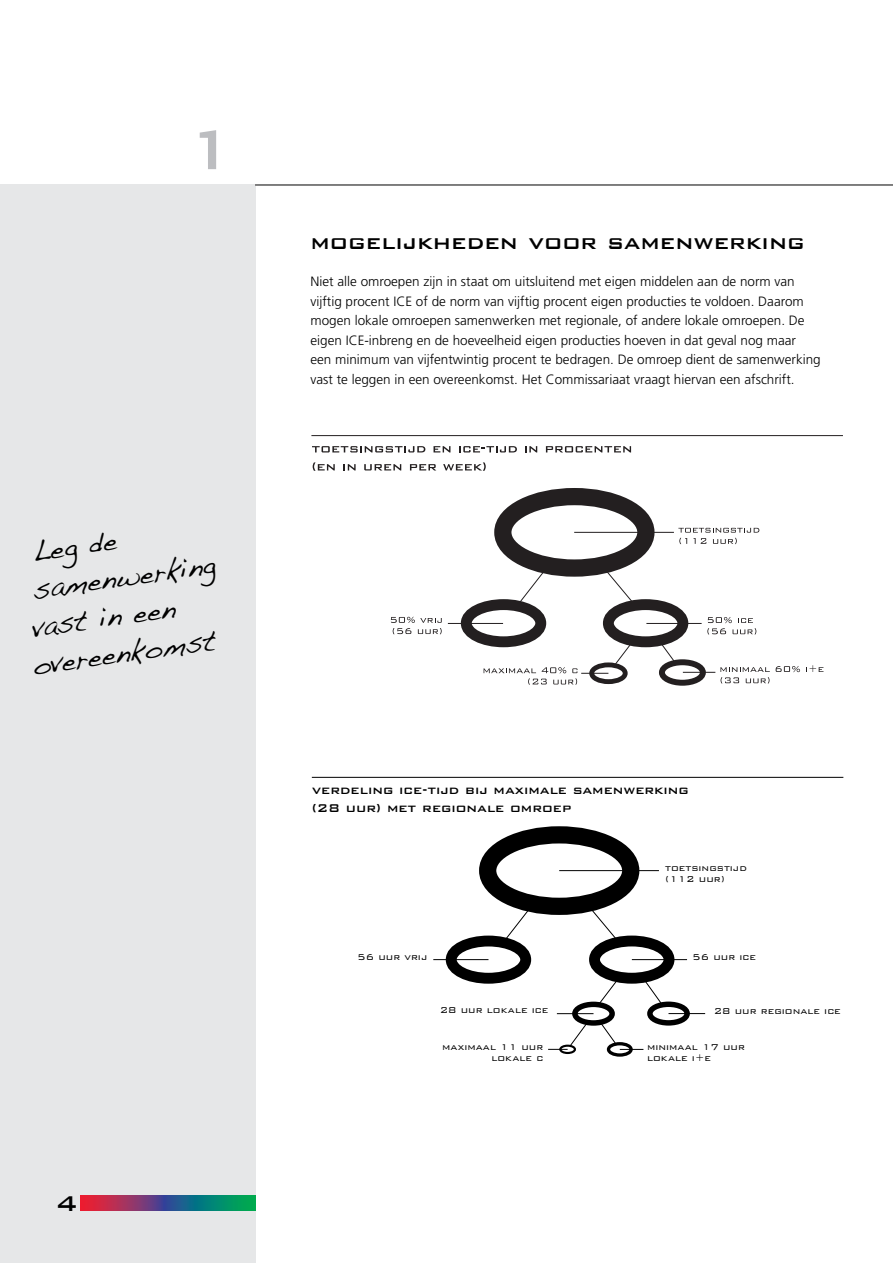
<style>
.page{position:relative;width:893px;height:1263px;background:#fff}
.page>*{position:absolute;margin:0;border:0;box-sizing:border-box;transform-origin:0 0}
.t1{font:500 75px "Bank Gothic";color:#bcbdc0}
.t2{font:28.5px "Handwriting Dakota";color:#000}
.t3{font:500 28.5px "Bank Gothic";color:#000}
.t4{font:500 25.5px "Bank Gothic";color:#000}
.t5{font:500 15px/18px "Bank Gothic BT";color:#000}
.t6{font:300 13.5px/19.5px "Frutiger";color:#000}
.t7{font:300 11.25px/11.2px "Bank Gothic BT";color:#000}
</style>
<div class="page">
<div style="left:0;top:185px;width:255px;height:1078px;background:#e6e7e8"></div>
<hr style="left:255px;top:185px;width:638px;height:1px;background:#000">
<svg style="left:80px;top:1196px;width:175px;height:15px"></svg>
<svg style="left:776px;top:666px;width:24px;height:6px"></svg>
<svg style="left:806px;top:665px;width:17px;height:7px"></svg>
<svg style="left:391px;top:617px;width:51px;height:17px"></svg>
<div style="left:659px;top:659px;width:47px;height:27px;border:6px solid #231f20;border-radius:50%"></div>
<svg style="left:466px;top:605px;width:75px;height:37px"></svg>
<div style="left:461px;top:599px;width:85px;height:48px;border:11px solid #231f20;border-radius:50%"></div>
<svg style="left:503px;top:497px;width:143px;height:71px"></svg>
<div style="left:494px;top:488px;width:160px;height:89px;border:17px solid #231f20;border-radius:50%"></div>
<hr style="left:448px;top:623px;width:55px;height:1px;background:#231f20">
<svg style="left:484px;top:528px;width:286px;height:157px"></svg>
<hr style="left:311px;top:435px;width:532px;height:1px;background:#231f20">
<svg style="left:312px;top:446px;width:113px;height:6px"></svg>
<svg style="left:433px;top:446px;width:17px;height:6px"></svg>
<svg style="left:459px;top:446px;width:58px;height:6px"></svg>
<svg style="left:525px;top:446px;width:12px;height:6px"></svg>
<svg style="left:546px;top:446px;width:85px;height:6px"></svg>
<svg style="left:313px;top:462px;width:22px;height:9px"></svg>
<svg style="left:343px;top:464px;width:13px;height:6px"></svg>
<svg style="left:364px;top:464px;width:37px;height:6px"></svg>
<svg style="left:410px;top:464px;width:26px;height:6px"></svg>
<svg style="left:443px;top:462px;width:43px;height:9px"></svg>
<div style="left:559px;top:1044px;width:17px;height:10px;border:2px solid #000;border-radius:50%"></div>
<svg style="left:608px;top:1044px;width:23px;height:11px"></svg>
<div style="left:607px;top:1042px;width:26px;height:15px;border:3px solid #000;border-radius:50%"></div>
<svg style="left:451px;top:941px;width:75px;height:37px"></svg>
<div style="left:446px;top:935px;width:85px;height:49px;border:11px solid #000;border-radius:50%"></div>
<svg style="left:488px;top:835px;width:143px;height:71px"></svg>
<div style="left:479px;top:826px;width:160px;height:89px;border:17px solid #000;border-radius:50%"></div>
<hr style="left:433px;top:959px;width:55px;height:1px;background:#000">
<svg style="left:488px;top:858px;width:201px;height:192px"></svg>
<hr style="left:559px;top:870px;width:100px;height:1px;background:#000">
<svg style="left:575px;top:1004px;width:37px;height:19px"></svg>
<div style="left:572px;top:1002px;width:43px;height:24px;border:5px solid #000;border-radius:50%"></div>
<svg style="left:650px;top:1004px;width:37px;height:19px"></svg>
<div style="left:647px;top:1001px;width:43px;height:24px;border:5px solid #000;border-radius:50%"></div>
<hr style="left:668px;top:1013px;width:37px;height:1px;background:#000">
<hr style="left:557px;top:1013px;width:36px;height:1px;background:#000">
<hr style="left:312px;top:777px;width:531px;height:1px;background:#000">
<h1 class="t1" style="left:181px;top:112px;width:59px">1</h1>
<h2 class="t2" style="left:29px;top:531px;width:87px;rotate:-8deg">Leg de</h2>
<h2 class="t2" style="left:30px;top:569px;width:185px;rotate:-8deg">samenwerking</h2>
<h2 class="t2" style="left:29px;top:607px;width:146px;rotate:-8deg">vast in een</h2>
<h2 class="t2" style="left:30px;top:645px;width:186px;rotate:-8deg">overeenkomst</h2>
<h2 class="t3" style="left:56px;top:1189px;width:24px">4</h2>
<h3 class="t4" style="left:310px;top:229px;width:496px">mogelijkheden voor samenwerking</h3>
<p class="t6" style="left:310px;top:273px;width:512px">Niet alle omroepen zijn in staat om uitsluitend met eigen middelen aan de norm van vijftig procent ICE of de norm van vijftig procent eigen producties te voldoen. Daarom mogen lokale omroepen samenwerken met regionale, of andere lokale omroepen. De eigen ICE-inbreng en de hoeveelheid eigen producties hoeven in dat geval nog maar<br>een minimum van vijfentwintig procent te bedragen. De omroep dient de samenwerking vast te leggen in een overeenkomst. Het Commissariaat vraagt hiervan een afschrift.</p>
<p class="t5" style="left:312px;top:780px;width:379px">verdeling ice-tijd bij maximale samenwerking (28 uur) met regionale omroep</p>
<p class="t7" style="left:667px;top:861px;width:61px">(112 uur)</p>
<p class="t7" style="left:665px;top:861px;width:84px">toetsingstijd (112 uur)</p>
<p class="t7" style="left:357px;top:950px;width:72px">56 uur vrij</p>
<p class="t7" style="left:692px;top:950px;width:65px">56 uur ice</p>
<p class="t7" style="left:440px;top:1004px;width:110px">28 uur lokale ice</p>
<p class="t7" style="left:714px;top:1005px;width:129px">28 uur regionale ice</p>
<p class="t7" style="left:647px;top:1040px;width:99px">minimaal 17 uur lokale i+e</p>
<p class="t7" style="left:649px;top:1040px;width:65px">lokale i+e</p>
<p class="t7" style="left:442px;top:1040px;width:103px;text-align:right">maximaal 11 uur lokale c</p>
<p class="t7" style="left:493px;top:1040px;width:53px">lokale c</p>
</div>
